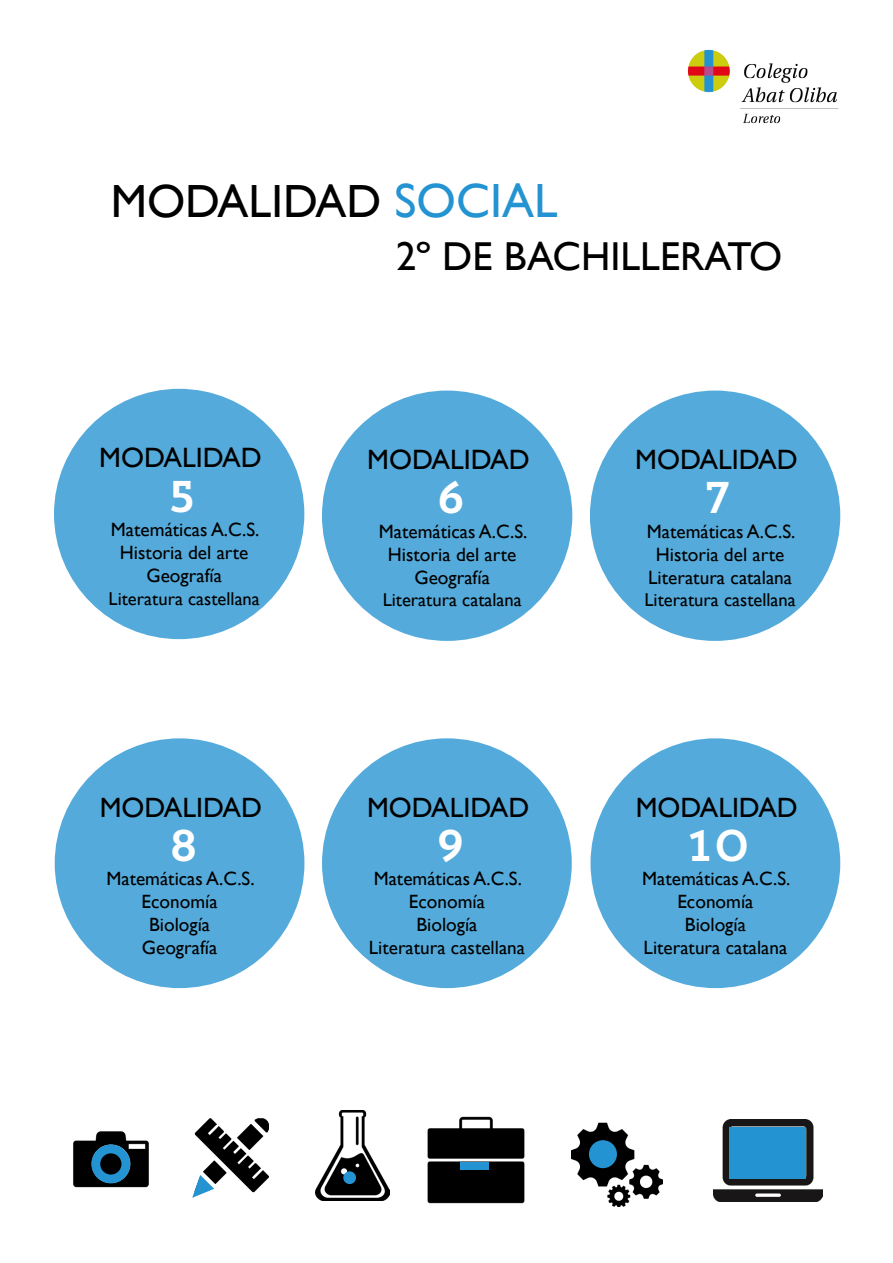
<style>
.page{position:relative;width:893px;height:1263px;background:#fff}
.page>*{position:absolute;margin:0;border:0;box-sizing:border-box;transform-origin:0 0}
.t1{font:46.5px "Gill Sans";color:#000}
.t2{font:44.25px "Trend Slab One";color:#fff}
.t3{font:44.1px "Trend Slab One";color:#fff}
.t4{font:40.35px "Gill Sans";color:#000}
.t5{font:27.9px "Gill Sans";color:#000}
.t6{font:19.2px "Gill Sans";color:#000}
.t7{font:18.6px "Gill Sans";color:#000}
.s1{font-size:48px;color:#2493d1}
</style>
<div class="page">
<div style="left:54px;top:389px;width:250px;height:250px;background:#54abdb;border-radius:50%"></div>
<div style="left:322px;top:391px;width:250px;height:250px;background:#54abdb;border-radius:50%"></div>
<div style="left:590px;top:391px;width:250px;height:250px;background:#54abdb;border-radius:50%"></div>
<div style="left:55px;top:738px;width:249px;height:250px;background:#54abdb;border-radius:50%"></div>
<div style="left:322px;top:738px;width:250px;height:250px;background:#54abdb;border-radius:50%"></div>
<div style="left:590px;top:738px;width:250px;height:250px;background:#54abdb;border-radius:50%"></div>
<img style="left:688px;top:50px;width:151px;height:74px">
<img style="left:428px;top:1116px;width:97px;height:88px">
<img style="left:194px;top:1118px;width:75px;height:75px">
<img style="left:315px;top:1110px;width:74px;height:90px">
<img style="left:572px;top:1122px;width:90px;height:85px">
<img style="left:713px;top:1120px;width:110px;height:81px">
<img style="left:73px;top:1131px;width:76px;height:57px">
<div style="left:91px;top:1144px;width:39px;height:39px;border:9px solid #2493d1;border-radius:50%"></div>
<div style="left:589px;top:1140px;width:28px;height:28px;background:#2493d1;border-radius:50%"></div>
<div style="left:343px;top:1171px;width:13px;height:13px;background:#2493d1;border-radius:50%"></div>
<svg style="left:192px;top:1175px;width:22px;height:23px"></svg>
<div style="left:730px;top:1127px;width:76px;height:51px;background:#2493d1"></div>
<div style="left:461px;top:1162px;width:28px;height:8px;background:#2493d1"></div>
<p class="t1" style="left:111px;top:174px;width:448px">MODALIDAD <span class="s1">SOCIAL</span></p>
<p class="t4" style="left:396px;top:233px;width:388px">2º DE BACHILLERATO</p>
<p class="t5" style="left:99px;top:441px;width:164px">MODALIDAD</p>
<p class="t2" style="left:167px;top:468px;width:31px">5</p>
<p class="t6" style="left:111px;top:518px;width:150px">Matemáticas A.C.S.</p>
<p class="t6" style="left:120px;top:541px;width:130px">Historia del arte</p>
<p class="t6" style="left:146px;top:564px;width:77px">Geografía</p>
<p class="t7" style="left:109px;top:588px;width:153px">Literatura castellana</p>
<p class="t5" style="left:100px;top:791px;width:164px">MODALIDAD</p>
<p class="t3" style="left:168px;top:817px;width:33px">8</p>
<p class="t6" style="left:106px;top:867px;width:150px">Matemáticas A.C.S.</p>
<p class="t6" style="left:142px;top:890px;width:78px">Economía</p>
<p class="t6" style="left:149px;top:913px;width:63px">Biología</p>
<p class="t6" style="left:142px;top:936px;width:77px">Geografía</p>
<p class="t5" style="left:367px;top:443px;width:164px">MODALIDAD</p>
<p class="t2" style="left:435px;top:469px;width:32px">6</p>
<p class="t6" style="left:379px;top:520px;width:150px">Matemáticas A.C.S.</p>
<p class="t6" style="left:388px;top:543px;width:130px">Historia del arte</p>
<p class="t6" style="left:414px;top:566px;width:77px">Geografía</p>
<p class="t7" style="left:383px;top:589px;width:141px">Literatura catalana</p>
<p class="t5" style="left:367px;top:791px;width:164px">MODALIDAD</p>
<p class="t3" style="left:435px;top:817px;width:32px">9</p>
<p class="t6" style="left:374px;top:867px;width:150px">Matemáticas A.C.S.</p>
<p class="t6" style="left:409px;top:890px;width:78px">Economía</p>
<p class="t6" style="left:416px;top:913px;width:63px">Biología</p>
<p class="t6" style="left:369px;top:936px;width:158px">Literatura castellana</p>
<p class="t5" style="left:635px;top:443px;width:164px">MODALIDAD</p>
<p class="t2" style="left:703px;top:469px;width:29px">7</p>
<p class="t6" style="left:647px;top:520px;width:150px">Matemáticas A.C.S.</p>
<p class="t6" style="left:656px;top:543px;width:130px">Historia del arte</p>
<p class="t6" style="left:648px;top:566px;width:145px">Literatura catalana</p>
<p class="t7" style="left:644px;top:589px;width:153px">Literatura castellana</p>
<p class="t5" style="left:636px;top:791px;width:164px">MODALIDAD</p>
<p class="t3" style="left:686px;top:818px;width:66px">10</p>
<p class="t6" style="left:642px;top:867px;width:150px">Matemáticas A.C.S.</p>
<p class="t6" style="left:677px;top:890px;width:78px">Economía</p>
<p class="t6" style="left:685px;top:913px;width:63px">Biología</p>
<p class="t6" style="left:644px;top:936px;width:145px">Literatura catalana</p>
</div>
